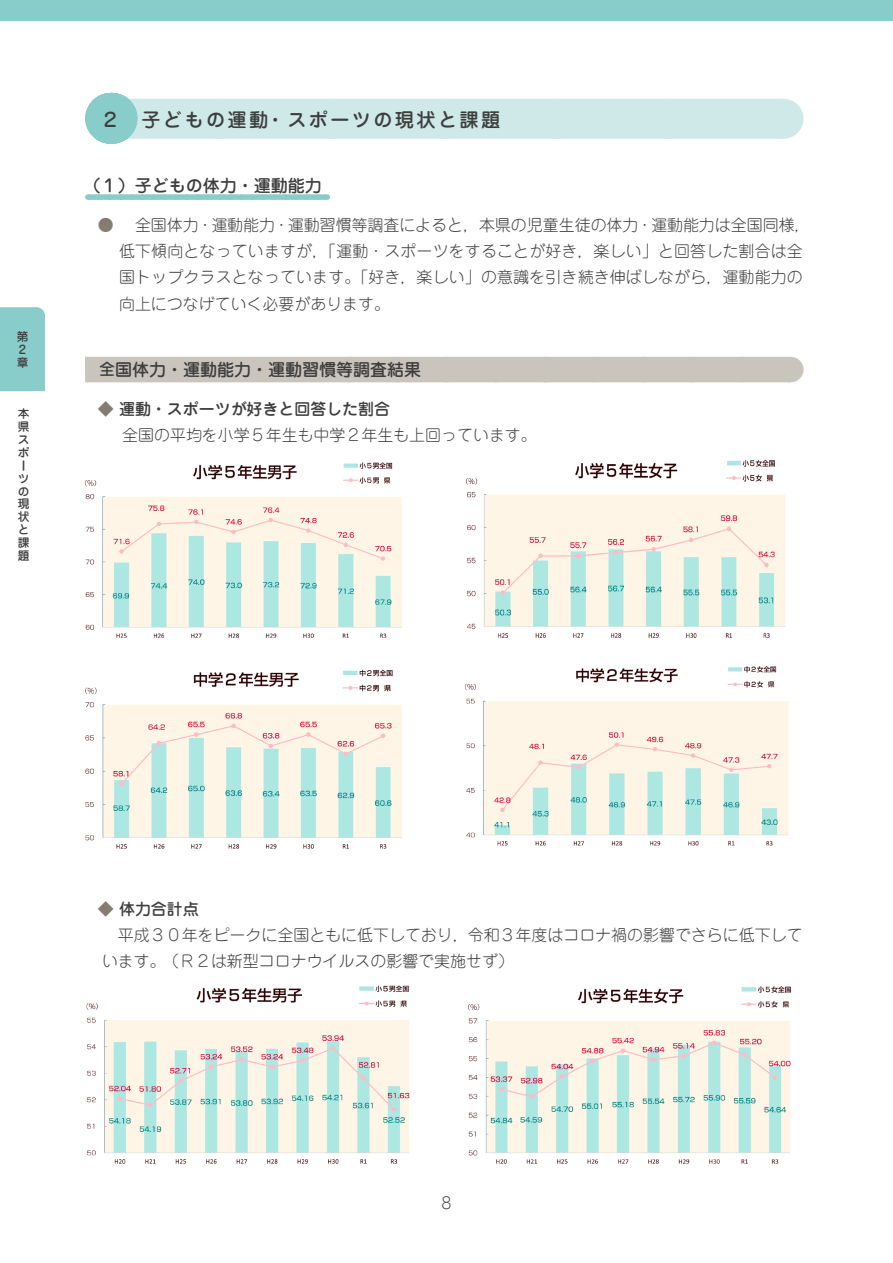
<style>
.page{position:relative;width:893px;height:1263px;background:#fff}
.page>*{position:absolute;margin:0;border:0;box-sizing:border-box;transform-origin:0 0}
.t1{font:500 19.2px "Jun 34 Pro";letter-spacing:.125em;color:#3e3e3f}
.t2{font:500 16.95px "Jun 34 Pro";color:#3e3e3f}
.t3{font:300 15.9px/26.2px "Jun 101 Pro";color:#3e3e3f}
.t4{font:500 15.9px "Jun 34 Pro";color:#3e3e3f}
.t5{font:500 11.7px/12.9px "Jun 34 Pro";color:#3e3e3f}
.s1{color:#847c70}
.s2{font-size:15.9px}
</style>
<div class="page">
<div style="left:0;top:307px;width:45px;height:84px;background:#88cdca"></div>
<div style="left:0;top:0;width:893px;height:21px;background:#88cdca"></div>
<svg style="left:106px;top:99px;width:677px;height:40px;fill:#cee9e7"></svg>
<div style="left:218px;top:99px;width:508px;height:40px;background:#cee9e7"></div>
<hr style="left:105px;top:99px;width:1px;height:40px;background:#cee9e7">
<hr style="left:783px;top:99px;width:1px;height:40px;background:#cee9e7">
<hr style="left:111px;top:93px;width:1px;height:51px;background:#88cdca">
<div style="left:88px;top:194px;width:238px;height:6px;background:#88cdca"></div>
<svg style="left:99px;top:194px;width:228px;height:6px"></svg>
<div style="left:85px;top:357px;width:705px;height:25px;background:#c9c4bc"></div>
<svg style="left:790px;top:357px;width:1px;height:25px"></svg>
<img style="left:84px;top:462px;width:318px;height:176px">
<img style="left:465px;top:459px;width:321px;height:179px">
<img style="left:85px;top:669px;width:317px;height:180px">
<img style="left:465px;top:666px;width:324px;height:180px">
<img style="left:86px;top:985px;width:324px;height:179px">
<img style="left:468px;top:986px;width:323px;height:178px">
<p class="t5" style="left:17px;top:329px;width:13px">第<br>2章</p>
<p class="t5" style="left:18px;top:406px;width:13px">本県スポーツの現状と課題</p>
<p class="t1" style="left:101px;top:104px;width:401px">２ 子どもの運動・スポーツの現状と課題</p>
<p class="t2" style="left:84px;top:172px;width:240px">（１）子どもの体力・運動能力</p>
<p class="t3" style="left:119px;top:210px;width:693px;text-indent:-21px"><span class="s1">●</span> 全国体力・運動能力・運動習慣等調査によると，本県の児童生徒の体力・運動能力は全国同様，低下傾向となっていますが，「運動・スポーツをすることが好き，楽しい」と回答した割合は全国トップクラスとなっています。「好き，楽しい」の意識を引き続き伸ばしながら，運動能力の向上につなげていく必要があります。</p>
<p class="t2" style="left:99px;top:356px;width:341px"><span class="s2">全</span>国体力・運動能力・運動習慣等調査結果　</p>
<p class="t4" style="left:98px;top:396px;width:294px"><span class="s1">◆</span> 運動・スポーツが好きと回答した割合</p>
<p class="t3" style="left:122px;top:420px;width:416px">全国の平均を小学５年生も中学２年生も上回っています。</p>
<p class="t4" style="left:98px;top:896px;width:102px"><span class="s1">◆</span> 体力合計点</p>
<p class="t3" style="left:102px;top:920px;width:702px;text-indent:16px">平成３０年をピークに全国ともに低下しており，令和３年度はコロナ禍の影響でさらに低下しています。 （Ｒ２は新型コロナウイルスの影響で実施せず）</p>
<p class="t3" style="left:441px;top:1188px;width:12px">8</p>
</div>
